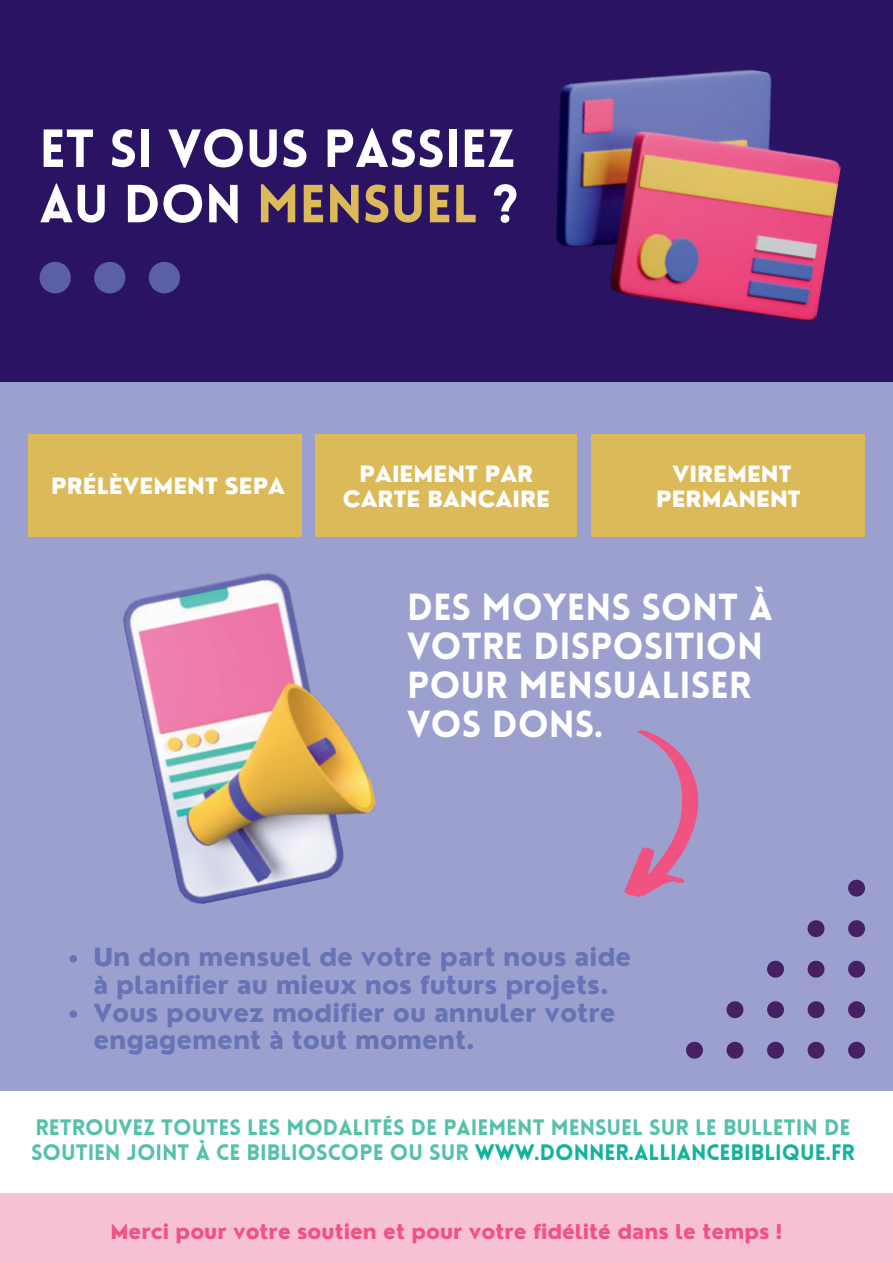
<style>
.page{position:relative;width:893px;height:1263px;background:#fff}
.page>*{position:absolute;margin:0;border:0;box-sizing:border-box;transform-origin:0 0}
.t1{font:900 52.35px/55.3px "Lovelo";color:#fff}
.t2{font:900 36.9px/39px "Lovelo";color:#fff}
.t3{font:800 24.3px/27.6px "Nourd";color:#6873b6}
.t4{font:900 21.9px/24.8px "Lovelo";color:#56c1ab}
.t5{font:800 21.9px/24.8px "Nourd";color:#fff;text-align:center}
.t6{font:800 19.8px "Nourd";color:#f05281}
.s1{color:#ddba59}
.s2{color:#13b29d}
</style>
<div class="page">
<div style="left:0;top:0;width:893px;height:382px;background:#2b1364"></div>
<img style="left:556px;top:69px;width:285px;height:252px">
<div style="left:0;top:1193px;width:893px;height:70px;background:#f6c1d5"></div>
<div style="left:0;top:382px;width:893px;height:708px;background:#9ba0cf"></div>
<div style="left:28px;top:435px;width:273px;height:102px;background:#ddba59"></div>
<div style="left:316px;top:435px;width:261px;height:102px;background:#ddba59"></div>
<div style="left:592px;top:435px;width:273px;height:102px;background:#ddba59"></div>
<img style="left:122px;top:572px;width:254px;height:333px">
<svg style="left:625px;top:730px;width:240px;height:329px"></svg>
<div style="left:40px;top:262px;width:31px;height:31px;background:#5b5fa5;border-radius:50%"></div>
<div style="left:94px;top:262px;width:31px;height:31px;background:#5b5fa5;border-radius:50%"></div>
<div style="left:149px;top:262px;width:31px;height:31px;background:#5b5fa5;border-radius:50%"></div>
<svg style="left:70px;top:955px;width:7px;height:7px"></svg>
<svg style="left:70px;top:1010px;width:7px;height:8px"></svg>
<p class="t1" style="left:39px;top:122px;width:480px">ET SI VOUS PASSIEZ<br>AU DON <span class="s1">MENSUEL</span> ?</p>
<p class="t5" style="left:51px;top:474px;width:235px">PRÉLÈVEMENT SEPA</p>
<p class="t5" style="left:343px;top:462px;width:209px">PAIEMENT PAR<br>CARTE BANCAIRE</p>
<p class="t5" style="left:656px;top:462px;width:146px">VIREMENT<br>PERMANENT</p>
<p class="t2" style="left:407px;top:589px;width:367px">DES MOYENS SONT À<br>VOTRE DISPOSITION<br>POUR MENSUALISER<br>VOS DONS.</p>
<p class="t3" style="left:93px;top:944px;width:539px">Un don mensuel de votre part nous aide à planifier au mieux nos futurs projets.<br>Vous pouvez modifier ou annuler votre engagement à tout moment.</p>
<p class="t4" style="left:31px;top:1116px;width:825px">RETROUVEZ TOUTES LES MODALITÉS DE PAIEMENT MENSUEL SUR LE BULLETIN DE<br>SOUTIEN JOINT À CE BIBLIOSCOPE OU SUR <span class="s2">WWW.DONNER.ALLIANCEBIBLIQUE.FR</span></p>
<p class="t6" style="left:111px;top:1220px;width:673px">Merci pour votre soutien et pour votre fidélité dans le temps !</p>
</div>
